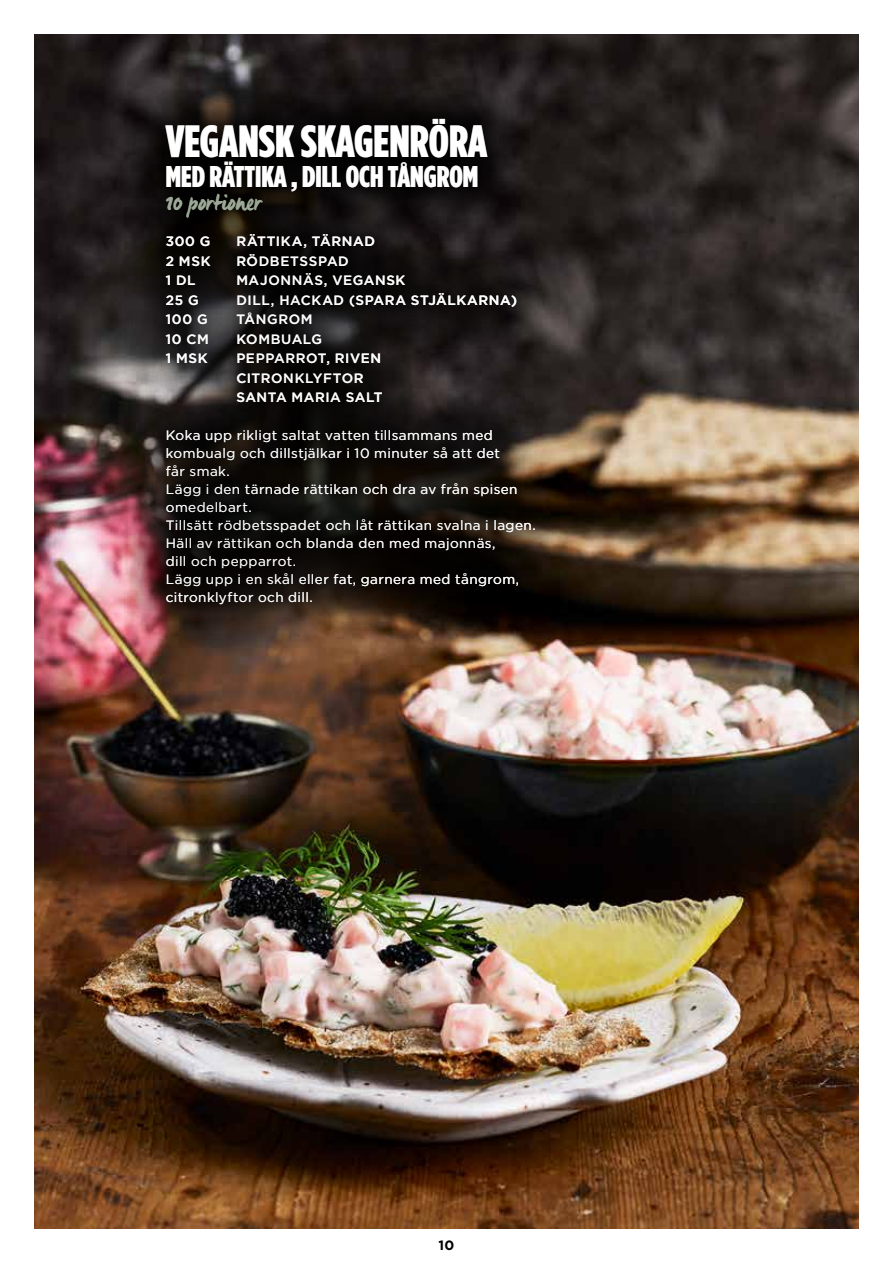
<style>
.page{position:relative;width:893px;height:1263px;background:#fff}
.page>*{position:absolute;margin:0;border:0;box-sizing:border-box;transform-origin:0 0}
.t1{font:900 45px "Gotham Condensed";color:#fff}
.t2{font:900 30px "Gotham Condensed";color:#fff}
.t3{font:27px "Manus For Santa Maria";color:#9da997}
.t4{font:13.5px/18px "Gotham";letter-spacing:.03em;color:#fff}
.t5{font:500 13.5px/19.5px "Gotham";letter-spacing:.045em;color:#fff}
.t6{font:700 13.5px "Gotham";color:#000}
</style>
<div class="page">
<img style="left:34px;top:34px;width:825px;height:1195px">
<div style="left:120px;top:74px;width:458px;height:575px;background:#000;opacity:.75"></div>
<h1 class="t1" style="left:166px;top:115px;width:323px">VEGANSK SKAGENRÖRA</h1>
<h2 class="t2" style="left:166px;top:159px;width:314px">MED RÄTTIKA , DILL OCH TÅNGROM</h2>
<h3 class="t3" style="left:166px;top:185px;width:97px">10 portioner</h3>
<p class="t5" style="left:166px;top:231px;width:46px">300 G</p>
<p class="t5" style="left:236px;top:231px;width:140px">RÄTTIKA, TÄRNAD</p>
<p class="t5" style="left:166px;top:251px;width:46px">2 MSK</p>
<p class="t5" style="left:236px;top:251px;width:114px">RÖDBETSSPAD</p>
<p class="t5" style="left:166px;top:270px;width:31px">1 DL</p>
<p class="t5" style="left:236px;top:270px;width:171px">MAJONNÄS, VEGANSK</p>
<p class="t5" style="left:166px;top:290px;width:34px">25 G</p>
<p class="t5" style="left:236px;top:290px;width:282px">DILL, HACKAD (SPARA STJÄLKARNA)</p>
<p class="t5" style="left:166px;top:309px;width:43px">100 G</p>
<p class="t5" style="left:236px;top:309px;width:78px">TÅNGROM</p>
<p class="t5" style="left:166px;top:329px;width:44px">10 CM</p>
<p class="t5" style="left:236px;top:329px;width:87px">KOMBUALG</p>
<p class="t5" style="left:166px;top:348px;width:43px">1 MSK</p>
<p class="t5" style="left:236px;top:348px;width:148px">PEPPARROT, RIVEN<br>CITRONKLYFTOR<br>SANTA MARIA SALT</p>
<p class="t4" style="left:166px;top:426px;width:371px">Koka upp rikligt saltat vatten tillsammans med kombualg och dillstjälkar i 10 minuter så att det<br>får smak.<br>Lägg i den tärnade rättikan och dra av från spisen omedelbart.<br>Tillsätt rödbetsspadet och låt rättikan svalna i lagen.<br>Häll av rättikan och blanda den med majonnäs,<br>dill och pepparrot.<br>Lägg upp i en skål eller fat, garnera med tångrom, citronklyftor och dill.</p>
<p class="t6" style="left:439px;top:1236px;width:17px">10</p>
</div>
